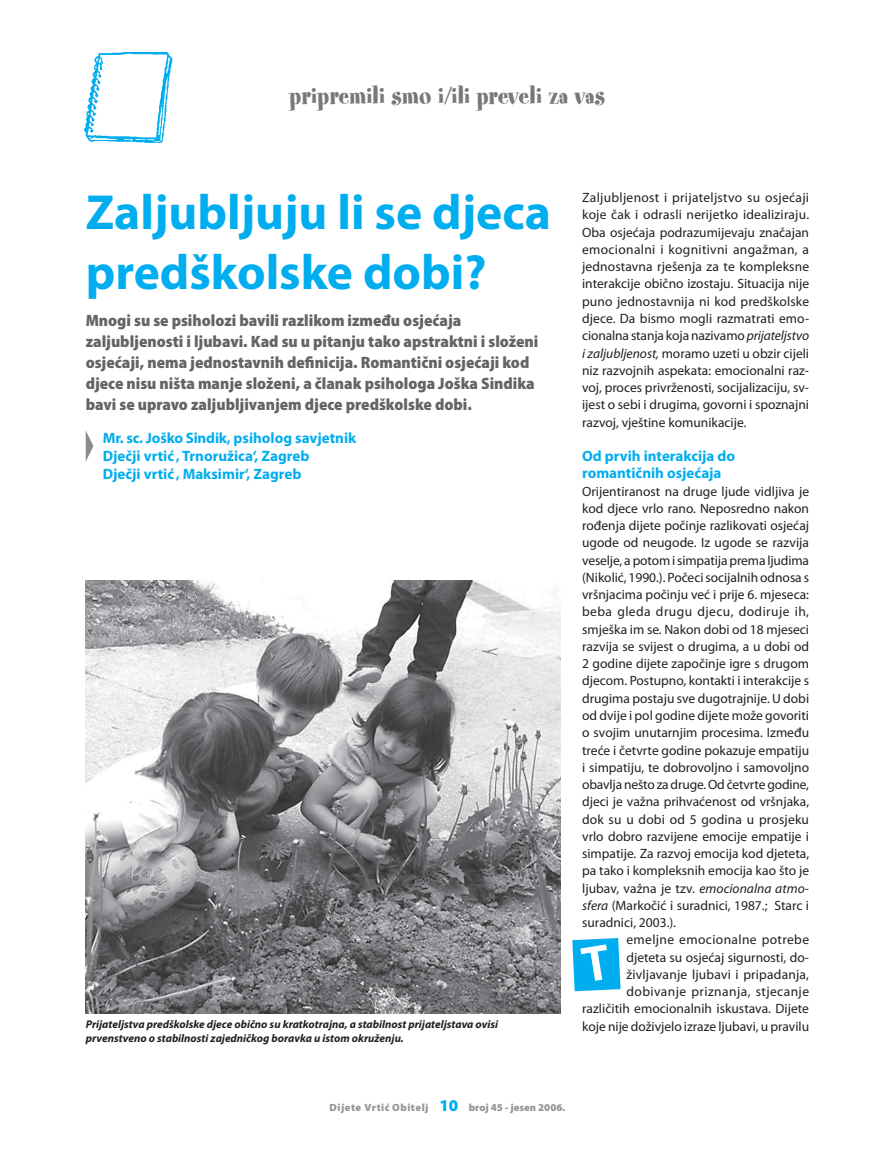
<style>
.page{position:relative;width:894px;height:1170px;background:#fff}
.page>*{position:absolute;margin:0;border:0;box-sizing:border-box;transform-origin:0 0}
.t1{font:700 49.5px/59.4px "Myriad Pro";color:#00adef}
.t2{font:27px "Spumoni LP";letter-spacing:.01em;color:#76787a}
.t3{font:900 semi-condensed 16.5px/21px "Myriad Pro";color:#636466}
.t4{font:700 15px/18px "Myriad Pro";color:#00adef}
.t5{font:13.5px/17.2px "Myriad Pro";color:#231f20;text-align:justify}
.t6{font:italic 700 11.25px/13.5px "Myriad Pro";color:#231f20}
.t7{font:900 10.5px "Myriad Pro";letter-spacing:.05em;color:#939598}
.s1{font-style:italic}
.s2{font-size:16.5px;color:#00adef}
</style>
<div class="page">
<img style="left:83px;top:52px;width:90px;height:92px">
<svg style="left:86px;top:431px;width:7px;height:30px"></svg>
<img style="left:86px;top:580px;width:474px;height:433px">
<svg style="left:572px;top:938px;width:48px;height:53px;background:#14b3f0"></svg>
<h2 class="t2" style="left:289px;top:86px;width:317px">pripremili smo i/ili preveli za vas</h2>
<h1 class="t1" style="left:86px;top:186px;width:466px">Zaljubljuju li se djeca predškolske dobi?</h1>
<p class="t3" style="left:86px;top:311px;width:454px">Mnogi su se psiholozi bavili razlikom između osjećaja zaljubljenosti i ljubavi. Kad su u pitanju tako apstraktni i složeni osjećaji, nema jednostavnih definicija. Romantični osjećaji kod djece nisu ništa manje složeni, a članak psihologa Joška Sindika bavi se upravo zaljubljivanjem djece predškolske dobi.</p>
<p class="t4" style="left:103px;top:429px;width:255px">Mr. sc. Joško Sindik, psiholog savjetnik<br>Dječji vrtić ‚ Trnoružica‘, Zagreb<br>Dječji vrtić ‚ Maksimir‘, Zagreb</p>
<p class="t6" style="left:86px;top:1018px;width:414px">Prijateljstva predškolske djece obično su kratkotrajna, a stabilnost prijateljstava ovisi prvenstveno o stabilnosti zajedničkog boravka u istom okruženju.</p>
<p class="t5" style="left:582px;top:190px;width:228px">Zaljubljenost i prijateljstvo su osjećaji koje čak i odrasli nerijetko idealiziraju.<br>Oba osjećaja podrazumijevaju značajan emocionalni i kognitivni angažman, a jednostavna rješenja za te kompleksne interakcije obično izostaju. Situacija nije puno jednostavnija ni kod predškolske djece. Da bismo mogli razmatrati emo&shy;cionalna stanja koja nazivamo <span class="s1">prijateljstvo i zaljubljenost,</span> moramo uzeti u obzir cijeli niz razvojnih aspekata: emocionalni raz&shy;voj, proces privrženosti, socijalizaciju, sv&shy;ijest o sebi i drugima, govorni i spoznajni razvoj, vještine komunikacije.</p>
<p class="t4" style="left:582px;top:448px;width:154px;line-height:17.2px">Od prvih interakcija do romantičnih osjećaja</p>
<p class="t5" style="left:582px;top:483px;width:228px">Orijentiranost na druge ljude vidljiva je kod djece vrlo rano. Neposredno nakon rođenja dijete počinje razlikovati osjećaj ugode od neugode. Iz ugode se razvija veselje, a potom i simpatija prema ljudima (Nikolić, 1990.). Počeci socijalnih odnosa s vršnjacima počinju već i prije 6. mjeseca: beba gleda drugu djecu, dodiruje ih, smješka im se. Nakon dobi od 18 mjeseci razvija se svijest o drugima, a u dobi od 2 godine dijete započinje igre s drugom djecom. Postupno, kontakti i interakcije s drugima postaju sve dugotrajnije. U dobi od dvije i pol godine dijete može govoriti o svojim unutarnjim procesima. Između treće i četvrte godine pokazuje empatiju i simpatiju, te dobrovoljno i samovoljno obavlja nešto za druge. Od četvrte godine, djeci je važna prihvaćenost od vršnjaka, dok su u dobi od 5 godina u prosjeku vrlo dobro razvijene emocije empatije i simpatije. Za razvoj emocija kod djeteta, pa tako i kompleksnih emocija kao što je ljubav, važna je tzv. <span class="s1">emocionalna atmo&shy;sfera</span> (Markočić i suradnici, 1987.; Starc i suradnici, 2003.).</p>
<p class="t5" style="left:582px;top:932px;width:228px;text-align:right">emeljne emocionalne potrebe<br>djeteta su osjećaj sigurnosti, do&shy;življavanje ljubavi i pripadanja, dobivanje priznanja, stjecanje različitih emocionalnih iskustava. Dijete koje nije doživjelo izraze ljubavi, u pravilu</p>
<p class="t7" style="left:329px;top:1103px;width:237px">Dijete Vrtić Obitelj <span class="s2">10</span> broj 45 - jesen 2006.</p>
</div>
